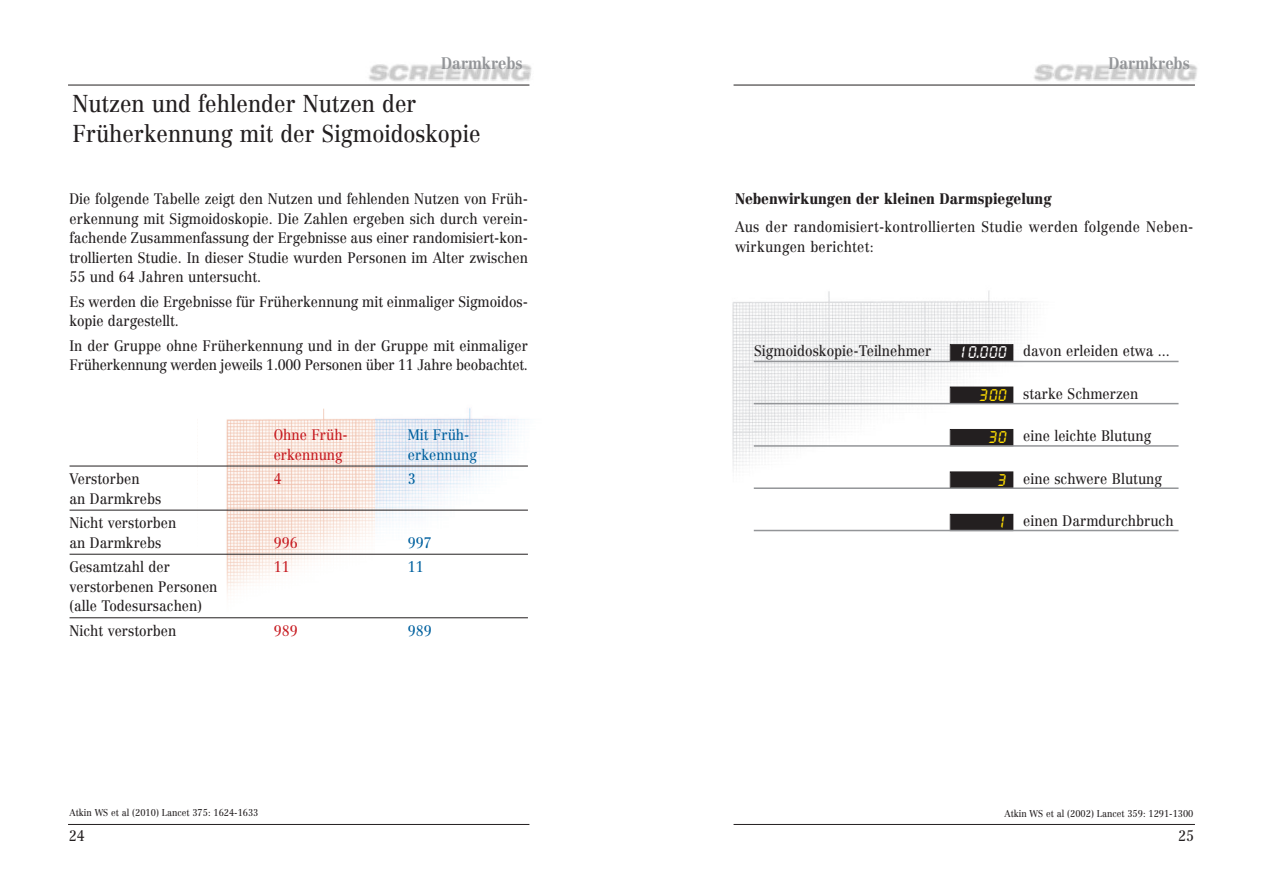
<style>
.page{position:relative;width:1263px;height:893px;background:#fff}
.page>*{position:absolute;margin:0;border:0;box-sizing:border-box;transform-origin:0 0}
.t1{font:24px/30px "Centennial LT";color:#231f20;scale:.9 1}
.t2{font:700 16.5px "Centennial LT";color:#939598;scale:.9 1}
.t3{font:15px/19.5px "Centennial LT";color:#231f20;scale:.9 1}
.t4{font:15px/19.5px "Centennial LT";letter-spacing:-.02em;color:#231f20;scale:.9 1}
.t5{font:15px/19.5px "Centennial LT";letter-spacing:.02em;color:#231f20;scale:.9 1}
.t6{font:900 15px "Centennial LT";color:#231f20;scale:.9 1}
.t7{font:15px "Centennial LT";color:#c71c22;scale:.9 1}
.t8{font:15px "Centennial LT";color:#01619f;scale:.9 1}
.t9{font:9.75px "Centennial LT";color:#231f20;scale:.9 1}
.s1{font-family:"Quartz";font-weight:500;font-style:italic;font-size:16.5px;color:#fff}
.s2{font-family:"Quartz";font-weight:500;font-style:italic;font-size:16.5px;color:#ffdd01}
</style>
<div class="page">
<img style="left:375px;top:408px;width:153px;height:211px">
<img style="left:197px;top:408px;width:178px;height:211px">
<hr style="left:70px;top:466px;width:458px;height:1px;background:#231f20">
<hr style="left:70px;top:510px;width:458px;height:1px;background:#231f20">
<hr style="left:70px;top:554px;width:458px;height:1px;background:#231f20">
<hr style="left:70px;top:617px;width:458px;height:1px;background:#231f20">
<img style="left:354px;top:64px;width:178px;height:22px">
<hr style="left:68px;top:85px;width:461px;height:1px;background:#231f20">
<hr style="left:68px;top:824px;width:461px;height:1px;background:#231f20">
<img style="left:1020px;top:64px;width:178px;height:21px">
<hr style="left:733px;top:824px;width:462px;height:1px;background:#231f20">
<img style="left:732px;top:291px;width:438px;height:241px">
<div style="left:951px;top:345px;width:61px;height:15px;background:#231f20"></div>
<div style="left:950px;top:344px;width:63px;height:17px;border:1px solid #231f20"></div>
<hr style="left:754px;top:361px;width:424px;height:1px;background:#939598">
<div style="left:951px;top:387px;width:61px;height:16px;background:#231f20"></div>
<div style="left:950px;top:387px;width:63px;height:17px;border:1px solid #231f20"></div>
<hr style="left:754px;top:403px;width:424px;height:1px;background:#939598">
<div style="left:951px;top:430px;width:61px;height:15px;background:#231f20"></div>
<div style="left:950px;top:429px;width:63px;height:17px;border:1px solid #231f20"></div>
<hr style="left:754px;top:445px;width:424px;height:2px;background:#939598">
<div style="left:951px;top:472px;width:61px;height:16px;background:#231f20"></div>
<div style="left:950px;top:471px;width:63px;height:17px;border:1px solid #231f20"></div>
<div style="left:951px;top:515px;width:61px;height:15px;background:#231f20"></div>
<div style="left:950px;top:514px;width:63px;height:17px;border:1px solid #231f20"></div>
<hr style="left:754px;top:487px;width:424px;height:2px;background:#939598">
<hr style="left:754px;top:530px;width:424px;height:1px;background:#939598">
<hr style="left:733px;top:85px;width:462px;height:1px;background:#231f20">
<p class="t2" style="left:441px;top:56px;width:92px">Darmkrebs</p>
<p class="t2" style="left:1108px;top:56px;width:92px">Darmkrebs</p>
<h1 class="t1" style="left:72px;top:91px;width:455px">Nutzen und fehlender Nutzen der<br>Früherkennung mit der Sigmoidoskopie</h1>
<p class="t3" style="left:70px;top:191px;width:511px;text-align:justify">Die folgende Tabelle zeigt den Nutzen und fehlenden Nutzen von Früh&shy;erkennung mit Sigmoidoskopie. Die Zahlen ergeben sich durch verein&shy;fachende Zusammenfassung der Ergebnisse aus einer randomisiert-kon&shy;trollierten Studie. In dieser Studie wurden Personen im Alter zwischen 55 und 64 Jahren untersucht.</p>
<p class="t3" style="left:70px;top:293px;width:511px">Es werden die Ergebnisse für Früherkennung mit einmaliger Sigmoidos&shy;kopie dargestellt.</p>
<p class="t4" style="left:70px;top:337px;width:511px">In der Gruppe ohne Früherkennung und in der Gruppe mit einmaliger<br>Früherkennung werden jeweils 1.000 Personen über 11 Jahre beobachtet.</p>
<p class="t7" style="left:274px;top:429px;width:84px">Ohne Früh-</p>
<p class="t8" style="left:408px;top:429px;width:70px">Mit Früh-</p>
<p class="t7" style="left:274px;top:448px;width:78px">erkennung</p>
<p class="t8" style="left:408px;top:448px;width:78px">erkennung</p>
<p class="t3" style="left:70px;top:470px;width:79px">Verstorben</p>
<p class="t7" style="left:274px;top:473px;width:10px">4</p>
<p class="t8" style="left:408px;top:473px;width:10px">3</p>
<p class="t3" style="left:70px;top:487px;width:120px;line-height:24.6px">an Darmkrebs<br>Nicht verstorben</p>
<p class="t3" style="left:70px;top:534px;width:104px">an Darmkrebs</p>
<p class="t7" style="left:274px;top:537px;width:28px">996</p>
<p class="t8" style="left:408px;top:537px;width:28px">997</p>
<p class="t3" style="left:70px;top:559px;width:113px">Gesamtzahl der</p>
<p class="t7" style="left:274px;top:561px;width:19px">11</p>
<p class="t8" style="left:408px;top:561px;width:19px">11</p>
<p class="t3" style="left:70px;top:578px;width:166px">verstorbenen Personen (alle Todesursachen)</p>
<p class="t3" style="left:70px;top:622px;width:120px">Nicht verstorben</p>
<p class="t7" style="left:274px;top:625px;width:28px">989</p>
<p class="t8" style="left:408px;top:625px;width:28px">989</p>
<p class="t9" style="left:70px;top:809px;width:211px">Atkin WS et al (2010) Lancet 375: 1624-1633</p>
<p class="t3" style="left:69px;top:827px;width:19px">24</p>
<p class="t6" style="left:735px;top:193px;width:353px">Nebenwirkungen der kleinen Darmspiegelung</p>
<p class="t5" style="left:735px;top:219px;width:511px">Aus der randomisiert-kontrollierten Studie werden folgende Neben&shy;wirkungen berichtet:</p>
<p class="t3" style="left:754px;top:342px;width:198px">Sigmoidoskopie-Teilnehmer</p>
<p class="t3" style="left:959px;top:342px;width:236px"><span class="s1">10.000</span> davon erleiden etwa ...</p>
<p class="t3" style="left:980px;top:385px;width:177px"><span class="s2">300</span> starke Schmerzen</p>
<p class="t3" style="left:989px;top:428px;width:181px"><span class="s2">30</span> eine leichte Blutung</p>
<p class="t3" style="left:999px;top:470px;width:183px"><span class="s2">3</span> eine schwere Blutung</p>
<p class="t3" style="left:999px;top:512px;width:196px"><span class="s2">1</span> einen Darmdurchbruch</p>
<p class="t9" style="left:1004px;top:810px;width:211px">Atkin WS et al (2002) Lancet 359: 1291-1300</p>
<p class="t3" style="left:1178px;top:827px;width:19px">25</p>
</div>
